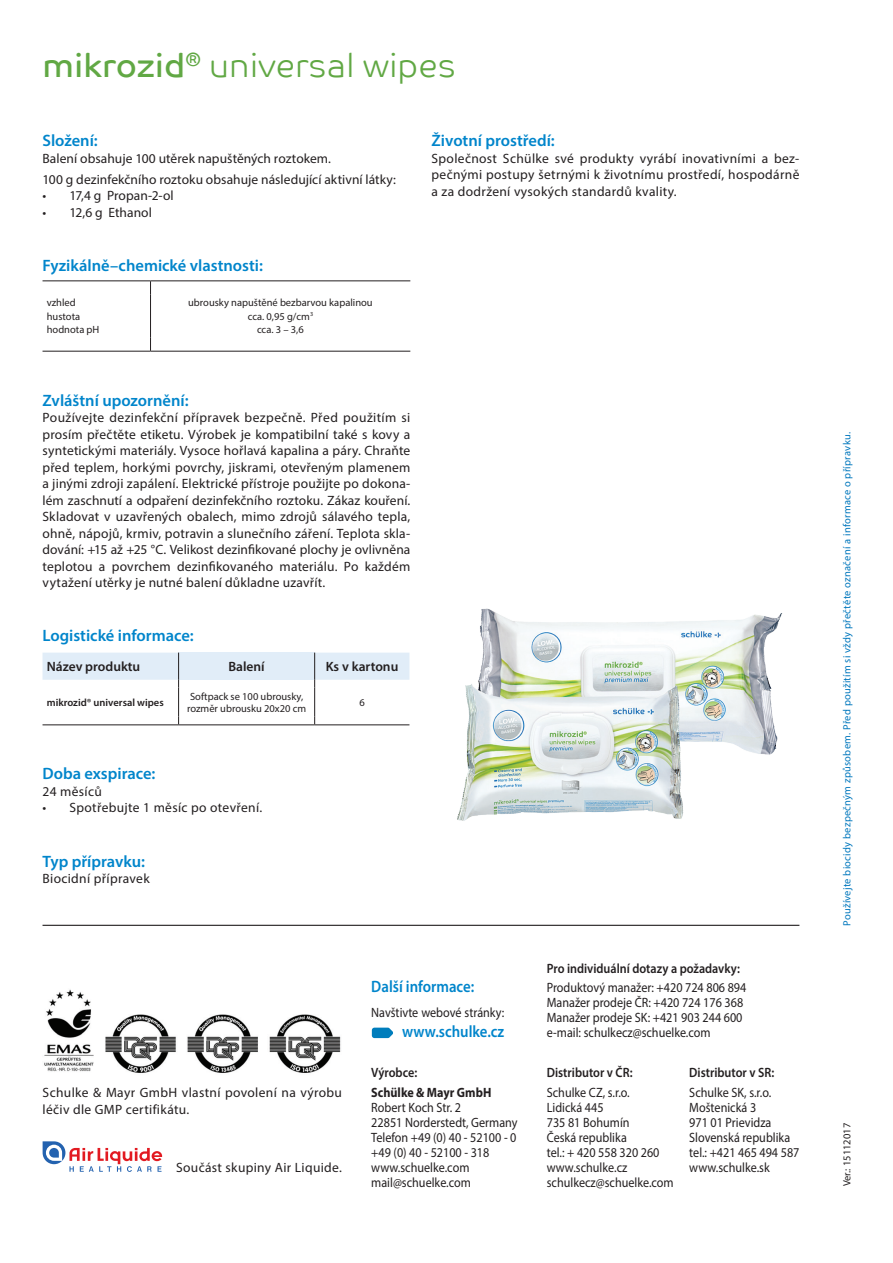
<style>
.page{position:relative;width:893px;height:1263px;background:#fff}
.page>*{position:absolute;margin:0;border:0;box-sizing:border-box;transform-origin:0 0}
.t1{font:33px "Co Text Lt";color:#61a844}
.t2{font:600 16.5px "Myriad Pro";color:#0085cb}
.t3{font:600 16.5px "Myriad Pro";color:#0085cb;scale:.9 1}
.t4{font:13.5px/16.5px "Myriad Pro";color:#231f20;text-align:justify}
.t5{font:13.5px/15px "Myriad Pro";color:#231f20;scale:.9 1}
.t6{font:13.5px/16.5px "Myriad Pro";letter-spacing:.025em;color:#231f20}
.t7{font:600 13.5px "Myriad Pro";color:#231f20;scale:.9 1}
.t8{font:600 13.5px "Myriad Pro";color:#231f20}
.t9{font:700 13.5px "Myriad Pro";color:#231f20;scale:.9 1}
.t10{font:10.5px/13.5px "Myriad Pro";color:#231f20}
.t11{font:10.5px "Myriad Pro";letter-spacing:.025em;color:#0077bd}
.t12{font:600 10.5px "Myriad Pro";color:#231f20}
.s1{font-family:"Co Text"}
</style>
<div class="page">
<svg style="left:43px;top:653px;width:366px;height:71px"></svg>
<hr style="left:43px;top:724px;width:136px;height:1px;background:#231f20">
<hr style="left:179px;top:724px;width:136px;height:1px;background:#231f20">
<hr style="left:315px;top:724px;width:94px;height:1px;background:#231f20">
<svg style="left:150px;top:281px;width:1px;height:13px"></svg>
<hr style="left:150px;top:294px;width:1px;height:44px;background:#231f20">
<svg style="left:150px;top:338px;width:1px;height:13px"></svg>
<hr style="left:43px;top:351px;width:108px;height:1px;background:#231f20">
<hr style="left:151px;top:351px;width:259px;height:1px;background:#231f20">
<hr style="left:43px;top:280px;width:108px;height:1px;background:#231f20">
<hr style="left:151px;top:280px;width:259px;height:1px;background:#231f20">
<hr style="left:43px;top:925px;width:756px;height:1px;background:#231f20">
<img style="left:44px;top:989px;width:297px;height:84px">
<svg style="left:372px;top:1028px;width:21px;height:10px"></svg>
<svg style="left:43px;top:1141px;width:119px;height:31px"></svg>
<img style="left:457px;top:608px;width:326px;height:213px">
<h1 class="t1" style="left:43px;top:46px;width:415px"><span class="s1">mikrozid</span><sup>®</sup> universal wipes</h1>
<p class="t2" style="left:43px;top:130px;width:57px">Složení:</p>
<p class="t4" style="left:43px;top:148px;width:355px;line-height:20.7px">Balení obsahuje 100 utěrek napuštěných roztokem.<br>100 g dezinfekčního roztoku obsahuje následující aktivní látky:</p>
<p class="t4" style="left:43px;top:187px;width:133px">• 17,4 g Propan-2-ol</p>
<p class="t4" style="left:43px;top:204px;width:111px">• 12,6 g Ethanol</p>
<p class="t2" style="left:43px;top:255px;width:222px">Fyzikálně–chemické vlastnosti:</p>
<p class="t10" style="left:47px;top:296px;width:54px">vzhled hustota hodnota pH</p>
<p class="t10" style="left:188px;top:296px;width:186px;text-align:center">ubrousky napuštěné bezbarvou kapalinou cca. 0,95 g/cm<sup>3<br></sup>cca. 3 – 3,6</p>
<p class="t2" style="left:432px;top:130px;width:125px">Životní prostředí:</p>
<p class="t4" style="left:432px;top:150px;width:369px">Společnost Schülke své produkty vyrábí inovativními a bez&shy;pečnými postupy šetrnými k životnímu prostředí, hospodárně a za dodržení vysokých standardů kvality.</p>
<p class="t2" style="left:43px;top:390px;width:148px">Zvláštní upozornění:</p>
<p class="t4" style="left:43px;top:409px;width:369px">Používejte dezinfekční přípravek bezpečně. Před použitím si prosím přečtěte etiketu. Výrobek je kompatibilní také s kovy a syntetickými materiály. Vysoce hořlavá kapalina a páry. Chraňte před teplem, horkými povrchy, jiskrami, otevřeným plamenem a jinými zdroji zapálení. Elektrické přístroje použijte po dokona&shy;lém zaschnutí a odpaření dezinfekčního roztoku. Zákaz kouření.<br>Skladovat v uzavřených obalech, mimo zdrojů sálavého tepla, ohně, nápojů, krmiv, potravin a slunečního záření. Teplota skla&shy;dování: +15 až +25 °C. Velikost dezinfikované plochy je ovlivněna teplotou a povrchem dezinfikovaného materiálu. Po každém vytažení utěrky je nutné balení důkladne uzavřít.</p>
<p class="t2" style="left:43px;top:625px;width:153px">Logistické informace:</p>
<p class="t8" style="left:47px;top:658px;width:95px">Název produktu</p>
<p class="t8" style="left:228px;top:658px;width:38px">Balení</p>
<p class="t8" style="left:326px;top:658px;width:74px">Ks v kartonu</p>
<p class="t12" style="left:47px;top:696px;width:118px">mikrozid® universal wipes</p>
<p class="t10" style="left:187px;top:690px;width:121px;line-height:12.6px">Softpack se 100 ubrousky, rozměr ubrousku 20x20 cm</p>
<p class="t10" style="left:359px;top:696px;width:7px">6</p>
<p class="t2" style="left:43px;top:763px;width:114px">Doba exspirace:</p>
<p class="t6" style="left:43px;top:783px;width:61px">24 měsíců</p>
<p class="t6" style="left:43px;top:799px;width:221px">• Spotřebujte 1 měsíc po otevření.</p>
<p class="t2" style="left:43px;top:850px;width:104px">Typ přípravku:</p>
<p class="t6" style="left:43px;top:870px;width:109px">Biocidní přípravek</p>
<p class="t6" style="left:43px;top:1084px;width:301px">Schulke &amp; Mayr GmbH vlastní povolení na výrobu léčiv dle GMP certifikátu.</p>
<p class="t6" style="left:176px;top:1159px;width:167px">Součást skupiny Air Liquide.</p>
<p class="t3" style="left:371px;top:976px;width:116px">Další informace:</p>
<p class="t5" style="left:371px;top:1005px;width:149px">Navštivte webové stránky:</p>
<p class="t3" style="left:402px;top:1021px;width:115px">www.schulke.cz</p>
<p class="t7" style="left:371px;top:1064px;width:53px">Výrobce:</p>
<p class="t9" style="left:371px;top:1083px;width:135px">Schülke &amp; Mayr GmbH</p>
<p class="t5" style="left:371px;top:1099px;width:164px">Robert Koch Str. 2<br>22851 Norderstedt, Germany<br>Telefon +49 (0) 40 - 52100 - 0 +49 (0) 40 - 52100 - 318 www.schuelke.com mail@schuelke.com</p>
<p class="t7" style="left:547px;top:959px;width:216px">Pro individuální dotazy a požadavky:</p>
<p class="t5" style="left:547px;top:979px;width:223px">Produktový manažer: +420 724 806 894<br>Manažer prodeje ČR: +420 724 176 368<br>Manažer prodeje SK: +421 903 244 600 e-mail: schulkecz@schuelke.com</p>
<p class="t7" style="left:547px;top:1064px;width:97px">Distributor v ČR:</p>
<p class="t5" style="left:547px;top:1084px;width:143px">Schulke CZ, s.r.o.<br>Lidická 445<br>735 81 Bohumín<br>Česká republika<br>tel.: + 420 558 320 260 www.schulke.cz schulkecz@schuelke.com</p>
<p class="t7" style="left:689px;top:1064px;width:96px">Distributor v SR:</p>
<p class="t5" style="left:689px;top:1084px;width:124px">Schulke SK, s.r.o.<br>Moštenická 3<br>971 01 Prievidza<br>Slovenská republika tel.: +421 465 494 587 www.schulke.sk</p>
<p class="t11" style="left:840px;top:926px;width:495px;rotate:-90deg">Používejte biocidy bezpečným způsobem. Před použitím si vždy přečtěte označení a informace o přípravku.</p>
<p class="t10" style="left:840px;top:1186px;width:65px;rotate:-90deg">Ver.: 15112017</p>
</div>
